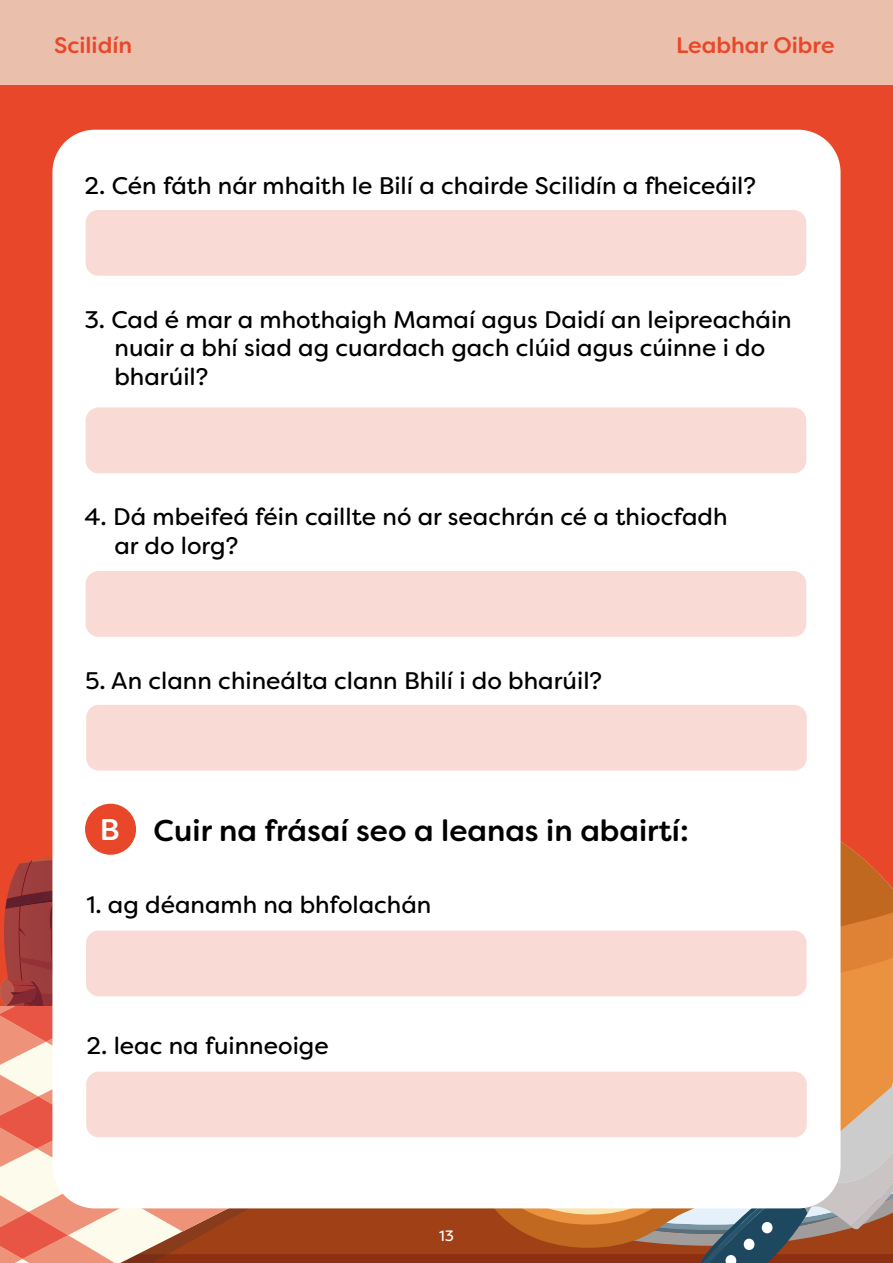
<style>
.page{position:relative;width:893px;height:1263px;background:#fff}
.page>*{position:absolute;margin:0;border:0;box-sizing:border-box;transform-origin:0 0}
.t1{font:500 30px "Filson Soft";color:#000}
.t2{font:24px/28.8px "Filson Soft";color:#000}
.t3{font:500 22.5px "Filson Soft";color:#e84729}
.t4{font:15px "Filson Soft";color:#fff}
.s1{color:#fff}
</style>
<div class="page">
<div style="left:0;top:85px;width:893px;height:1178px;background:#e84729"></div>
<div style="left:0;top:0;width:893px;height:85px;background:#eac0ad"></div>
<svg style="left:0;top:817px;width:893px;height:446px;background:#bf7455"></svg>
<div style="left:52px;top:130px;width:788px;height:1078px;background:#fff;border-radius:43px"></div>
<div style="left:86px;top:210px;width:720px;height:66px;background:#fadad5;border-radius:13px"></div>
<div style="left:86px;top:705px;width:721px;height:66px;background:#fadad5;border-radius:13px"></div>
<div style="left:86px;top:571px;width:720px;height:66px;background:#fadad5;border-radius:13px"></div>
<div style="left:86px;top:407px;width:720px;height:66px;background:#fadad5;border-radius:13px"></div>
<div style="left:85px;top:804px;width:51px;height:51px;background:#e84729;border-radius:50%"></div>
<div style="left:86px;top:930px;width:721px;height:66px;background:#fadad5;border-radius:13px"></div>
<div style="left:86px;top:1071px;width:721px;height:66px;background:#fadad5;border-radius:13px"></div>
<p class="t3" style="left:54px;top:31px;width:80px">Scilidín</p>
<p class="t3" style="left:676px;top:31px;width:160px">Leabhar Oibre</p>
<p class="t2" style="left:84px;top:171px;width:673px">2. Cén fáth nár mhaith le Bilí a chairde Scilidín a fheiceáil?</p>
<p class="t2" style="left:114px;top:305px;width:679px;text-indent:-30px">3. Cad é mar a mhothaigh Mamaí agus Daidí an leipreacháin nuair a bhí siad ag cuardach gach clúid agus cúinne i do bharúil?</p>
<p class="t2" style="left:114px;top:502px;width:614px;text-indent:-30px">4. Dá mbeifeá féin caillte nó ar seachrán cé a thiocfadh ar do lorg?</p>
<p class="t2" style="left:85px;top:666px;width:519px">5. An clann chineálta clann Bhilí i do bharúil?</p>
<p class="t1" style="left:100px;top:811px;width:591px"><span class="s1">B</span> Cuir na frásaí seo a leanas in abairtí:</p>
<p class="t2" style="left:86px;top:890px;width:347px">1. ag déanamh na bhfolachán</p>
<p class="t2" style="left:86px;top:1031px;width:244px">2. leac na fuinneoige</p>
<p class="t4" style="left:439px;top:1226px;width:16px">13</p>
</div>
